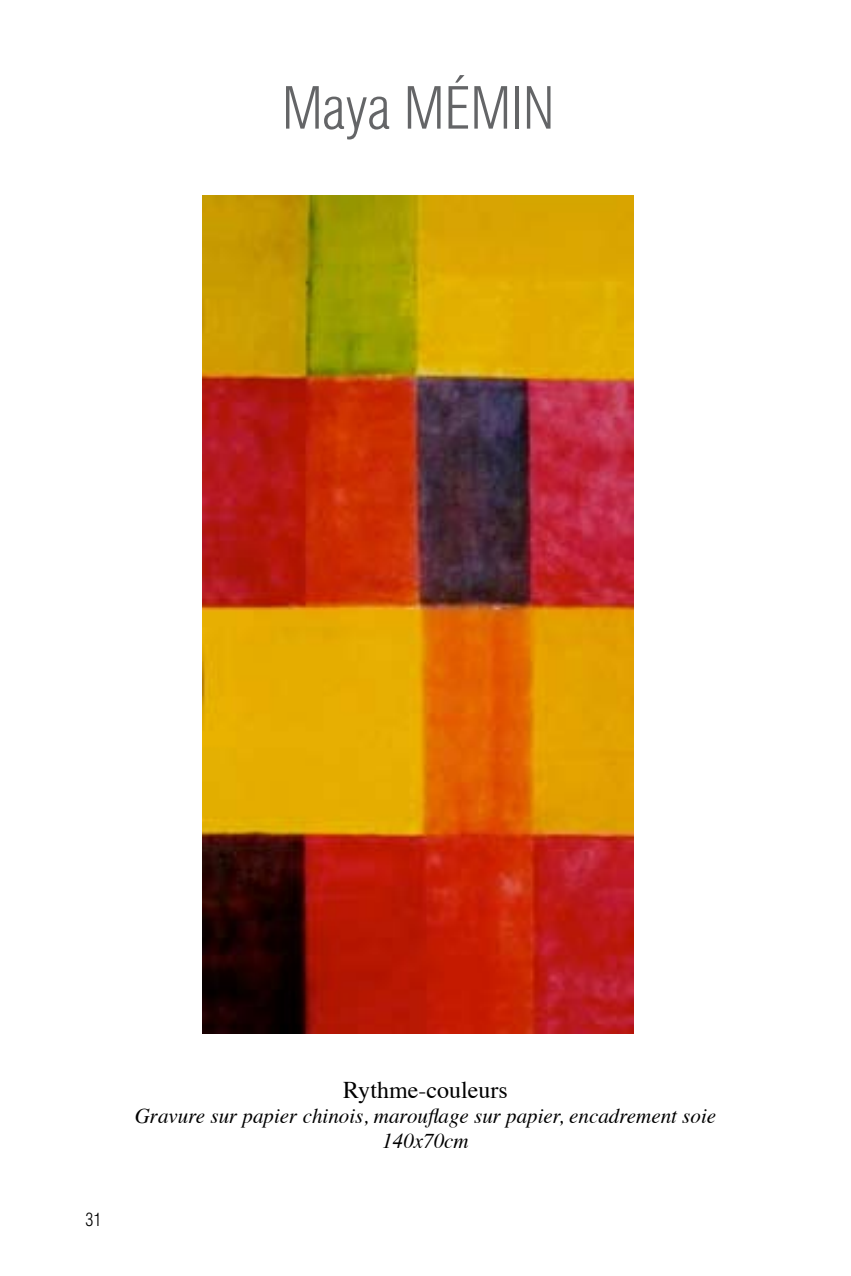
<style>
.page{position:relative;width:851px;height:1276px;background:#fff}
.page>*{position:absolute;margin:0;border:0;box-sizing:border-box;transform-origin:0 0}
.t1{font:300 condensed 57px "Swiss 721 BT";color:#646567}
.t2{font:24px "Times";color:#000}
.t3{font:italic 21px/25.2px "Times";color:#000;text-align:center}
.t4{font:300 condensed 18px "Swiss 721 BT";color:#000}
</style>
<div class="page">
<img style="left:202px;top:196px;width:431px;height:837px">
<h1 class="t1" style="left:282px;top:74px;width:274px">Maya MÉMIN</h1>
<p class="t4" style="left:85px;top:1208px;width:18px">31</p>
<p class="t2" style="left:343px;top:1067px;width:166px">Rythme-couleurs</p>
<p class="t3" style="left:135px;top:1102px;width:582px">Gravure sur papier chinois, marouflage sur papier, encadrement soie<br>140x70cm</p>
</div>
